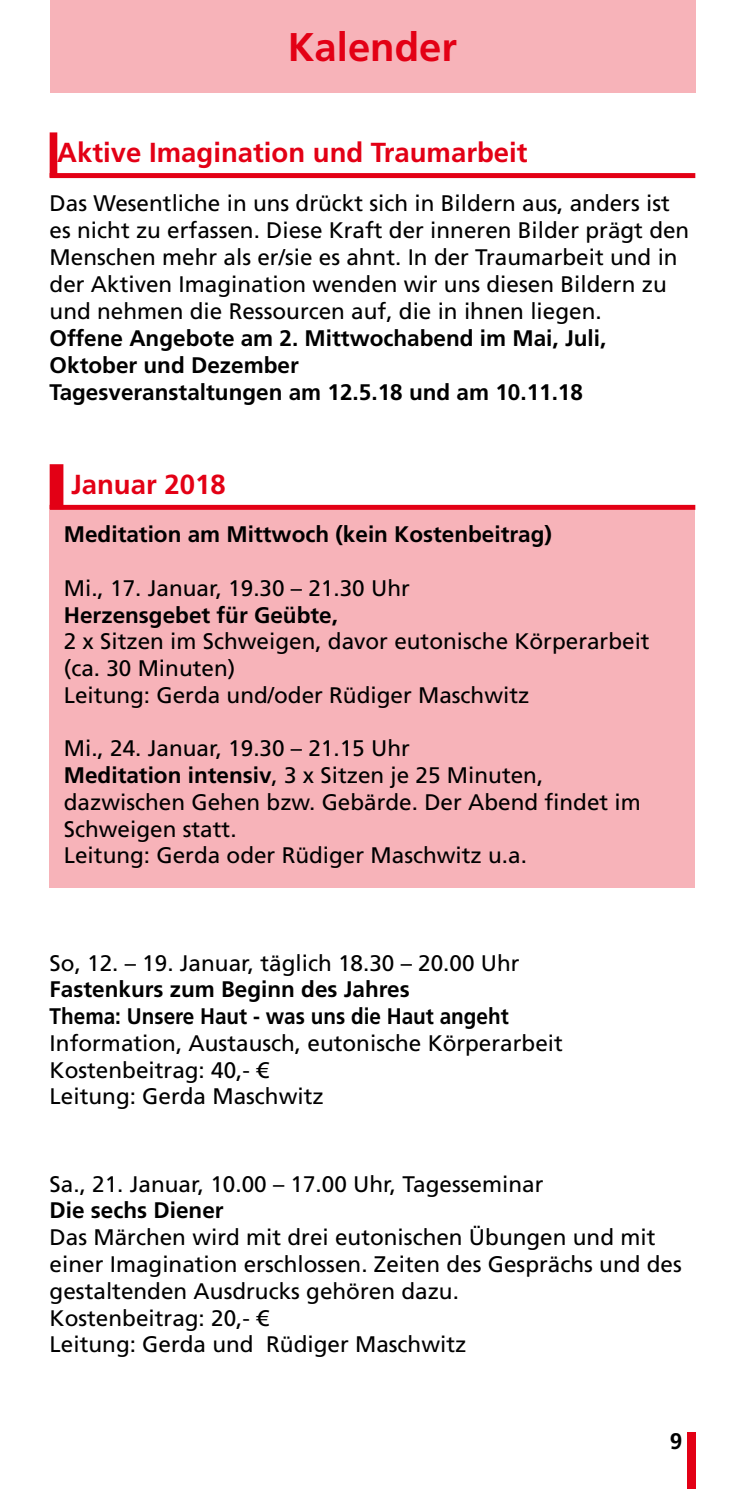
<style>
.page{position:relative;width:745px;height:1489px;background:#fff}
.page>*{position:absolute;margin:0;border:0;box-sizing:border-box;transform-origin:0 0}
.t1{font:700 40px "Frutiger LT";color:#e30015}
.t2{font:700 27.5px "Frutiger LT";color:#e30015}
.t3{font:22.5px/26.8px "Frutiger LT";color:#000}
.t4{font:700 22.5px/27px "Frutiger LT";color:#000}
.s1{font-weight:700}
</style>
<div class="page">
<div style="left:50px;top:0;width:644px;height:92px;background:#f7b3b9"></div>
<div style="left:686px;top:1431px;width:8px;height:57px;background:#e30015"></div>
<div style="left:50px;top:510px;width:644px;height:377px;background:#f7b3b9"></div>
<div style="left:50px;top:173px;width:644px;height:5px;background:#e30015"></div>
<div style="left:50px;top:132px;width:7px;height:45px;background:#e30015"></div>
<div style="left:50px;top:505px;width:644px;height:5px;background:#e30015"></div>
<div style="left:50px;top:464px;width:13px;height:45px;background:#e30015"></div>
<h1 class="t1" style="left:288px;top:24px;width:170px">Kalender</h1>
<p class="t2" style="left:57px;top:137px;width:471px">Aktive Imagination und Traumarbeit</p>
<p class="t3" style="left:50px;top:189px;width:640px">Das Wesentliche in uns drückt sich in Bildern aus, anders ist es nicht zu erfassen. Diese Kraft der inneren Bilder prägt den Menschen mehr als er/sie es ahnt. In der Traumarbeit und in der Aktiven Imagination wenden wir uns diesen Bildern zu und nehmen die Ressourcen auf, die in ihnen liegen.</p>
<p class="t4" style="left:50px;top:324px;width:557px">Offene Angebote am 2. Mittwochabend im Mai, Juli,<br>Oktober und Dezember<br>Tagesveranstaltungen am 12.5.18 und am 10.11.18</p>
<p class="t2" style="left:50px;top:468px;width:177px">F Januar 2018</p>
<p class="t4" style="left:64px;top:521px;width:489px">Meditation am Mittwoch (kein Kostenbeitrag)</p>
<p class="t3" style="left:64px;top:574px;width:347px">Mi., 17. Januar, 19.30 – 21.30 Uhr</p>
<p class="t4" style="left:64px;top:601px;width:275px">Herzensgebet für Geübte,</p>
<p class="t3" style="left:64px;top:628px;width:587px">2 x Sitzen im Schweigen, davor eutonische Körperarbeit (ca. 30 Minuten)<br>Leitung: Gerda und/oder Rüdiger Maschwitz</p>
<p class="t3" style="left:64px;top:735px;width:578px">Mi., 24. Januar, 19.30 – 21.15 Uhr<br><span class="s1">Meditation intensiv</span>, 3 x Sitzen je 25 Minuten, dazwischen Gehen bzw. Gebärde. Der Abend findet im Schweigen statt.<br>Leitung: Gerda oder Rüdiger Maschwitz u.a.</p>
<p class="t3" style="left:50px;top:949px;width:471px">So, 12. – 19. Januar, täglich 18.30 – 20.00 Uhr</p>
<p class="t4" style="left:50px;top:976px;width:460px">Fastenkurs zum Beginn des Jahres<br>Thema: Unsere Haut - was uns die Haut angeht</p>
<p class="t3" style="left:50px;top:1029px;width:514px">Information, Austausch, eutonische Körperarbeit<br>Kostenbeitrag: 40,- €<br>Leitung: Gerda Maschwitz</p>
<p class="t3" style="left:50px;top:1170px;width:495px">Sa., 21. Januar, 10.00 – 17.00 Uhr, Tagesseminar</p>
<p class="t4" style="left:50px;top:1197px;width:175px">Die sechs Diener</p>
<p class="t3" style="left:50px;top:1223px;width:633px">Das Märchen wird mit drei eutonischen Übungen und mit einer Imagination erschlossen. Zeiten des Gesprächs und des gestaltenden Ausdrucks gehören dazu.<br>Kostenbeitrag: 20,- €<br>Leitung: Gerda und Rüdiger Maschwitz</p>
<p class="t4" style="left:669px;top:1427px;width:14px">9</p>
</div>
